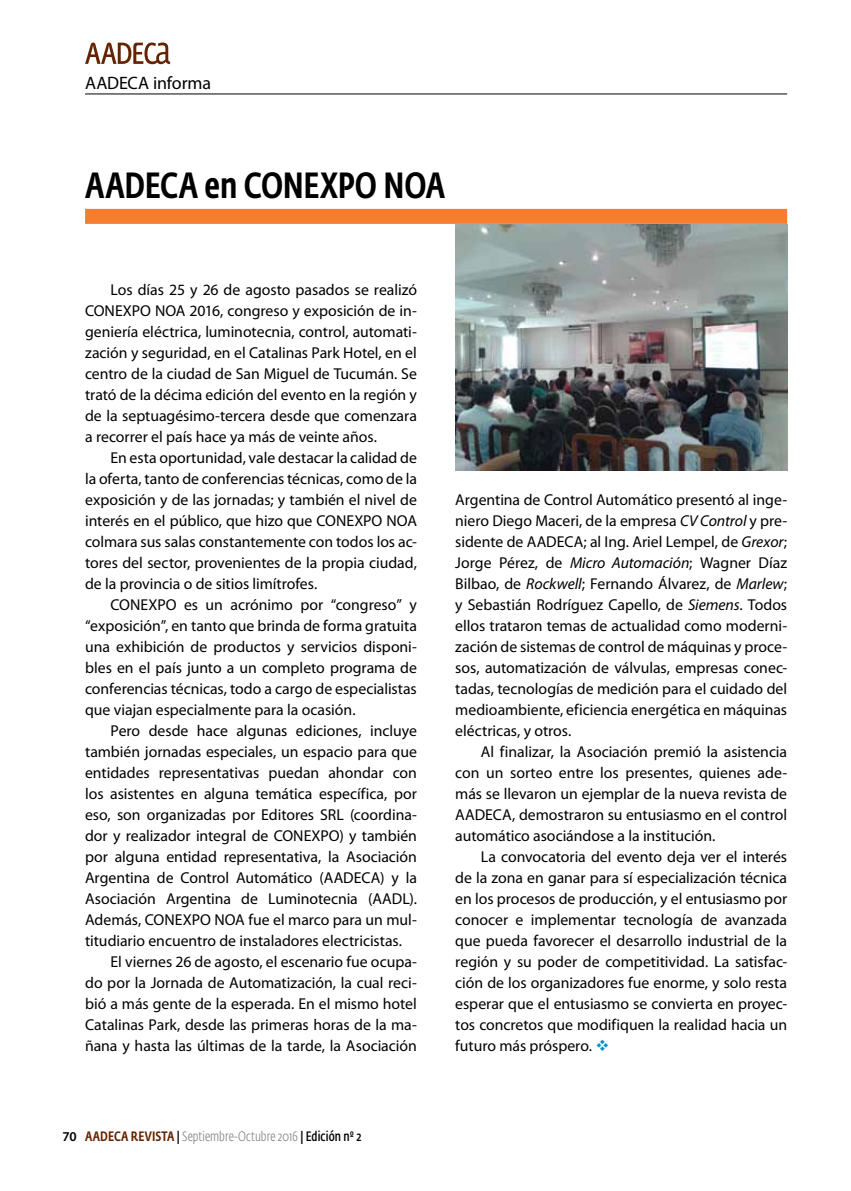
<style>
.page{position:relative;width:851px;height:1191px;background:#fff}
.page>*{position:absolute;margin:0;border:0;box-sizing:border-box;transform-origin:0 0}
.t1{font:500 36px "Fedra Sans Cond Std";letter-spacing:-.005em;color:#000}
.t2{font:18px "Myriad Pro";letter-spacing:-.01em;color:#000}
.t3{font:15.75px/21px "Myriad Pro";letter-spacing:-.005em;color:#000;text-align:justify}
.t4{font:300 13.5px "Fedra Sans Cond Std";letter-spacing:.005em;color:#808285}
.t5{font:600 13.5px "Myriad Pro";color:#000}
.s1{font-weight:500;color:#652300}
.s2{font-weight:500;color:#000}
.s3{font-weight:600;color:#000}
.s4{font-style:italic}
.s5{color:#0093d0}
</style>
<div class="page">
<svg style="left:85px;top:43px;width:85px;height:21px"></svg>
<div style="left:85px;top:209px;width:702px;height:15px;background:#f47d30"></div>
<img style="left:455px;top:224px;width:332px;height:246px">
<hr style="left:85px;top:94px;width:702px;height:1px;background:#000">
<p class="t2" style="left:85px;top:72px;width:127px">AADECA informa</p>
<h1 class="t1" style="left:85px;top:164px;width:361px">AADECA en CONEXPO NOA</h1>
<p class="t3" style="left:85px;top:278px;width:333px;text-indent:26px">Los días 25 y 26 de agosto pasados se realizó CONEXPO NOA 2016, congreso y exposición de in&shy;geniería eléctrica, luminotecnia, control, automati&shy;zación y seguridad, en el Catalinas Park Hotel, en el centro de la ciudad de San Miguel de Tucumán. Se trató de la décima edición del evento en la región y de la septuagésimo-tercera desde que comenzara a recorrer el país hace ya más de veinte años.</p>
<p class="t3" style="left:85px;top:446px;width:333px;text-indent:26px">En esta oportunidad, vale destacar la calidad de la oferta, tanto de conferencias técnicas, como de la exposición y de las jornadas; y también el nivel de interés en el público, que hizo que CONEXPO NOA colmara sus salas constantemente con todos los ac&shy;tores del sector, provenientes de la propia ciudad, de la provincia o de sitios limítrofes.</p>
<p class="t3" style="left:85px;top:593px;width:333px;text-indent:26px">CONEXPO es un acrónimo por “congreso” y “exposición”, en tanto que brinda de forma gratuita una exhibición de productos y servicios disponi&shy;bles en el país junto a un completo programa de conferencias técnicas, todo a cargo de especialistas que viajan especialmente para la ocasión.</p>
<p class="t3" style="left:111px;top:719px;width:308px">Pero desde hace algunas ediciones, incluye</p>
<p class="t3" style="left:85px;top:740px;width:333px">también jornadas especiales, un espacio para que</p>
<p class="t3" style="left:85px;top:761px;width:333px">entidades representativas puedan ahondar con</p>
<p class="t3" style="left:85px;top:782px;width:333px">los asistentes en alguna temática específica, por</p>
<p class="t3" style="left:85px;top:803px;width:333px">eso, son organizadas por Editores SRL (coordina-</p>
<p class="t3" style="left:85px;top:824px;width:333px">dor y realizador integral de CONEXPO) y también</p>
<p class="t3" style="left:85px;top:845px;width:333px">por alguna entidad representativa, la Asociación</p>
<p class="t3" style="left:85px;top:866px;width:333px">Argentina de Control Automático (AADECA) y la</p>
<p class="t3" style="left:85px;top:887px;width:333px">Asociación Argentina de Luminotecnia (AADL).</p>
<p class="t3" style="left:85px;top:908px;width:333px">Además, CONEXPO NOA fue el marco para un mul-</p>
<p class="t3" style="left:85px;top:929px;width:318px">titudiario encuentro de instaladores electricistas.</p>
<p class="t3" style="left:111px;top:950px;width:308px">El viernes 26 de agosto, el escenario fue ocupa-</p>
<p class="t3" style="left:85px;top:971px;width:333px">do por la Jornada de Automatización, la cual reci-</p>
<p class="t3" style="left:85px;top:992px;width:333px">bió a más gente de la esperada. En el mismo hotel</p>
<p class="t3" style="left:85px;top:1013px;width:333px">Catalinas Park, desde las primeras horas de la ma-</p>
<p class="t3" style="left:85px;top:1034px;width:333px">ñana y hasta las últimas de la tarde, la Asociación</p>
<p class="t5" style="left:62px;top:1127px;width:16px">70</p>
<p class="t4" style="left:85px;top:1128px;width:278px"><span class="s1">AADECA REVISTA</span> <span class="s2">|</span> Septiembre-Octubre 2016 <span class="s2">|</span> <span class="s3">Edición nº 2</span></p>
<p class="t3" style="left:455px;top:488px;width:333px">Argentina de Control Automático presentó al inge&shy;niero Diego Maceri, de la empresa <span class="s4">CV Control</span> y pre&shy;sidente de AADECA; al Ing. Ariel Lempel, de <span class="s4">Grexor</span>; Jorge Pérez, de <span class="s4">Micro Automación</span>; Wagner Díaz Bilbao, de <span class="s4">Rockwell</span>; Fernando Álvarez, de <span class="s4">Marlew</span>; y Sebastián Rodríguez Capello, de <span class="s4">Siemens</span>. Todos ellos trataron temas de actualidad como moderni&shy;zación de sistemas de control de máquinas y proce&shy;sos, automatización de válvulas, empresas conec&shy;tadas, tecnologías de medición para el cuidado del medioambiente, eficiencia energética en máquinas eléctricas, y otros.</p>
<p class="t3" style="left:455px;top:740px;width:333px;text-indent:26px">Al finalizar, la Asociación premió la asistencia con un sorteo entre los presentes, quienes ade&shy;más se llevaron un ejemplar de la nueva revista de AADECA, demostraron su entusiasmo en el control automático asociándose a la institución.</p>
<p class="t3" style="left:455px;top:845px;width:333px;text-indent:26px">La convocatoria del evento deja ver el interés de la zona en ganar para sí especialización técnica en los procesos de producción, y el entusiasmo por conocer e implementar tecnología de avanzada que pueda favorecer el desarrollo industrial de la región y su poder de competitividad. La satisfac&shy;ción de los organizadores fue enorme, y solo resta esperar que el entusiasmo se convierta en proyec&shy;tos concretos que modifiquen la realidad hacia un futuro más próspero. <span class="s5">❖</span></p>
</div>
